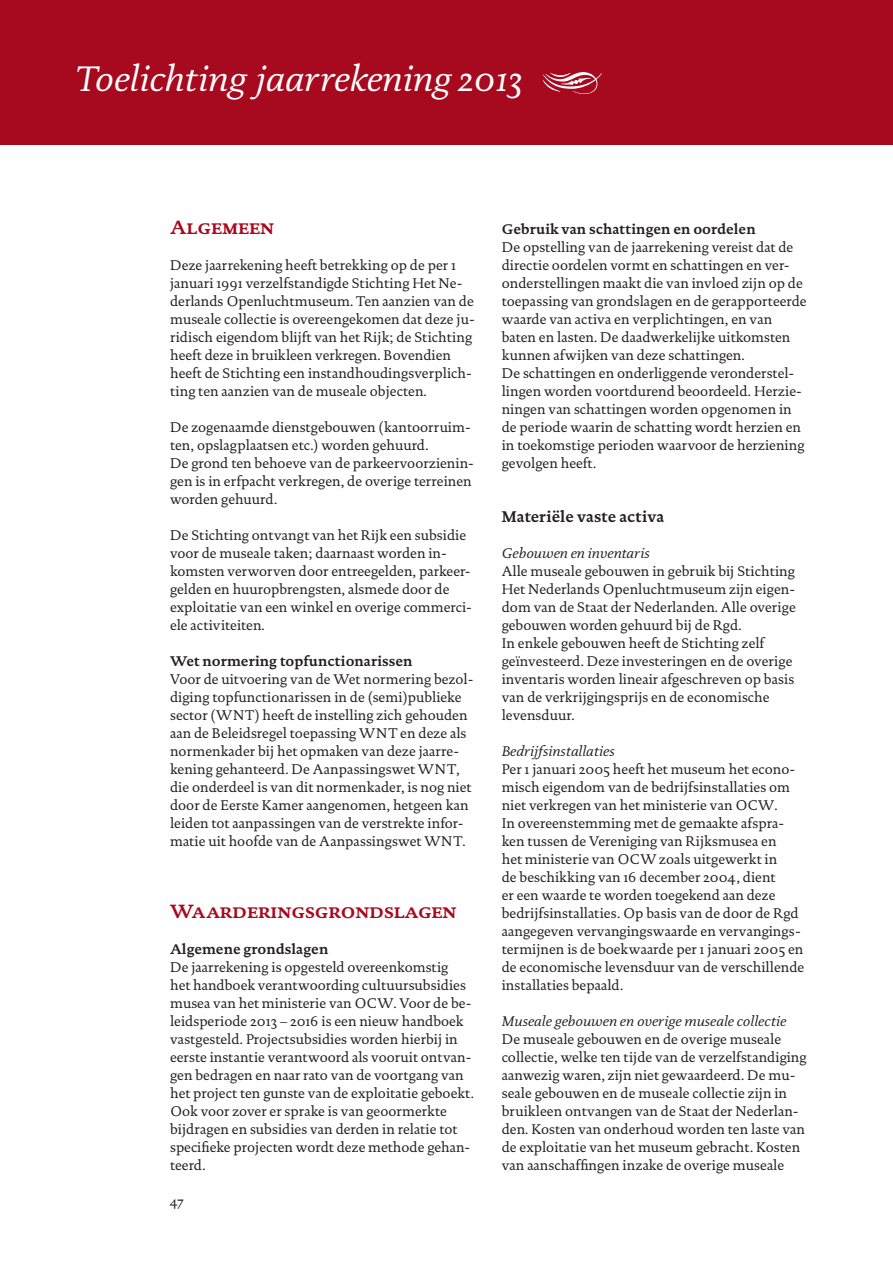
<style>
.page{position:relative;width:893px;height:1263px;background:#fff}
.page>*{position:absolute;margin:0;border:0;box-sizing:border-box;transform-origin:0 0}
.t1{font:italic 36px "DTL Documenta TOT";color:#fff}
.t2{font:700 19.5px "DTL Documenta TOT Caps";color:#a7091e}
.t3{font:700 15.75px "DTL Documenta TOT";color:#231f20}
.t4{font:14.25px/18px "DTL Documenta TOT";color:#231f20}
.t5{font:700 14.25px "DTL Documenta TOT";color:#231f20}
.t6{font:italic 14.25px "DTL Documenta TOT";color:#231f20}
.t7{font:13.5px "DTL Documenta TOT";color:#231f20}
</style>
<div class="page">
<div style="left:0;top:0;width:893px;height:145px;background:#a7091e"></div>
<h1 class="t1" style="left:77px;top:57px;width:448px">Toelichting jaarrekening 2013</h1>
<h2 class="t2" style="left:170px;top:215px;width:106px">Algemeen</h2>
<p class="t4" style="left:170px;top:256px;width:306px">Deze jaarrekening heeft betrekking op de per 1 januari 1991 verzelfstandigde Stichting Het Ne&shy;derlands Openluchtmuseum. Ten aanzien van de museale collectie is overeengekomen dat deze ju&shy;ridisch eigendom blijft van het Rijk; de Stichting heeft deze in bruikleen verkregen. Bovendien heeft de Stichting een instandhoudingsverplich&shy;ting ten aanzien van de museale objecten.</p>
<p class="t4" style="left:170px;top:418px;width:305px">De zogenaamde dienstgebouwen (kantoorruim&shy;ten, opslagplaatsen etc.) worden gehuurd.<br>De grond ten behoeve van de parkeervoorzienin&shy;gen is in erfpacht verkregen, de overige terreinen worden gehuurd.</p>
<p class="t4" style="left:170px;top:526px;width:303px">De Stichting ontvangt van het Rijk een subsidie voor de museale taken; daarnaast worden in&shy;komsten verworven door entreegelden, parkeer&shy;gelden en huuropbrengsten, alsmede door de exploitatie van een winkel en overige commerci&shy;ële activiteiten.</p>
<p class="t5" style="left:170px;top:652px;width:244px">Wet normering topfunctionarissen</p>
<p class="t4" style="left:170px;top:670px;width:305px">Voor de uitvoering van de Wet normering bezol&shy;diging topfunctionarissen in de (semi)publieke sector (WNT) heeft de instelling zich gehouden aan de Beleidsregel toepassing WNT en deze als normenkader bij het opmaken van deze jaarre&shy;kening gehanteerd. De Aanpassingswet WNT, die onderdeel is van dit normenkader, is nog niet door de Eerste Kamer aangenomen, hetgeen kan leiden tot aanpassingen van de verstrekte infor&shy;matie uit hoofde van de Aanpassingswet WNT.</p>
<h2 class="t2" style="left:170px;top:899px;width:288px">Waarderingsgrondslagen</h2>
<p class="t5" style="left:170px;top:940px;width:160px">Algemene grondslagen</p>
<p class="t4" style="left:170px;top:958px;width:305px">De jaarrekening is opgesteld overeenkomstig<br>het handboek verantwoording cultuursubsidies musea van het ministerie van OCW. Voor de be&shy;leidsperiode 2013 – 2016 is een nieuw handboek vastgesteld. Projectsubsidies worden hierbij in eerste instantie verantwoord als vooruit ontvan&shy;gen bedragen en naar rato van de voortgang van het project ten gunste van de exploitatie geboekt.<br>Ook voor zover er sprake is van geoormerkte bijdragen en subsidies van derden in relatie tot specifieke projecten wordt deze methode gehan&shy;teerd.</p>
<p class="t7" style="left:170px;top:1193px;width:15px">47</p>
<p class="t5" style="left:502px;top:220px;width:255px">Gebruik van schattingen en oordelen</p>
<p class="t4" style="left:502px;top:238px;width:306px">De opstelling van de jaarrekening vereist dat de directie oordelen vormt en schattingen en ver&shy;onderstellingen maakt die van invloed zijn op de toepassing van grondslagen en de gerapporteerde waarde van activa en verplichtingen, en van baten en lasten. De daadwerkelijke uitkomsten kunnen afwijken van deze schattingen.<br>De schattingen en onderliggende veronderstel&shy;lingen worden voortdurend beoordeeld. Herzie&shy;ningen van schattingen worden opgenomen in de periode waarin de schatting wordt herzien en in toekomstige perioden waarvoor de herziening gevolgen heeft.</p>
<p class="t3" style="left:502px;top:507px;width:164px">Materiële vaste activa</p>
<p class="t6" style="left:502px;top:545px;width:149px">Gebouwen en inventaris</p>
<p class="t4" style="left:502px;top:562px;width:296px">Alle museale gebouwen in gebruik bij Stichting Het Nederlands Openluchtmuseum zijn eigen&shy;dom van de Staat der Nederlanden. Alle overige gebouwen worden gehuurd bij de Rgd.<br>In enkele gebouwen heeft de Stichting zelf geïnvesteerd. Deze investeringen en de overige inventaris worden lineair afgeschreven op basis van de verkrijgingsprijs en de economische levensduur.</p>
<p class="t6" style="left:502px;top:743px;width:115px">Bedrijfsinstallaties</p>
<p class="t4" style="left:502px;top:760px;width:304px">Per 1 januari 2005 heeft het museum het econo&shy;misch eigendom van de bedrijfsinstallaties om niet verkregen van het ministerie van OCW.<br>In overeenstemming met de gemaakte afspra&shy;ken tussen de Vereniging van Rijksmusea en<br>het ministerie van OCW zoals uitgewerkt in<br>de beschikking van 16 december 2004, dient<br>er een waarde te worden toegekend aan deze bedrijfsinstallaties. Op basis van de door de Rgd aangegeven vervangingswaarde en vervangings&shy;termijnen is de boekwaarde per 1 januari 2005 en de economische levensduur van de verschillende installaties bepaald.</p>
<p class="t6" style="left:502px;top:1013px;width:286px">Museale gebouwen en overige museale collectie</p>
<p class="t4" style="left:502px;top:1030px;width:306px">De museale gebouwen en de overige museale collectie, welke ten tijde van de verzelfstandiging aanwezig waren, zijn niet gewaardeerd. De mu&shy;seale gebouwen en de museale collectie zijn in bruikleen ontvangen van de Staat der Nederlan&shy;den. Kosten van onderhoud worden ten laste van de exploitatie van het museum gebracht. Kosten van aanschaffingen inzake de overige museale</p>
</div>
